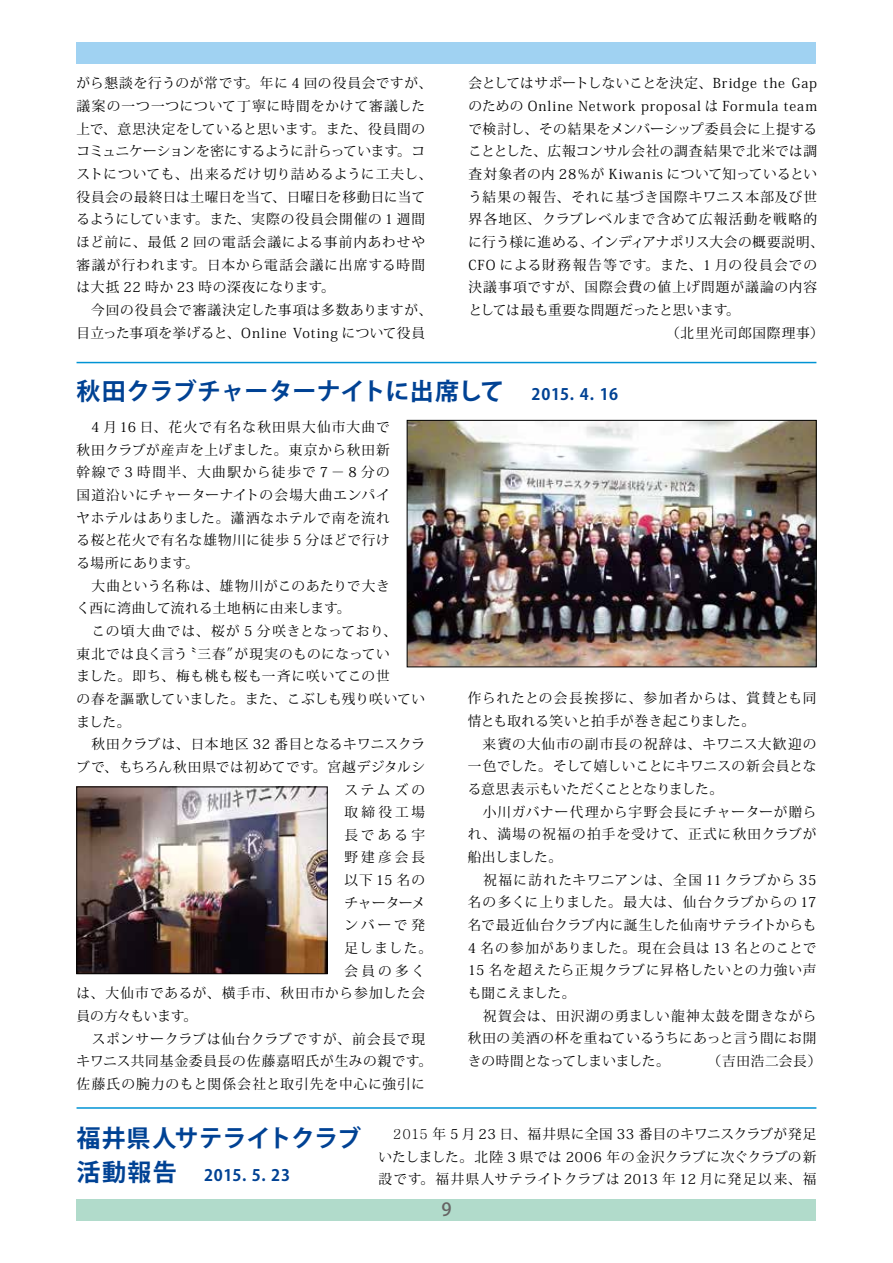
<style>
.page{position:relative;width:893px;height:1263px;background:#fff}
.page>*{position:absolute;margin:0;border:0;box-sizing:border-box;transform-origin:0 0}
.t1{font:700 24px "Koz Go Pro";letter-spacing:-.015em;color:#004294}
.t2{font:500 18px "Koz Go Pro";color:#666464}
.t3{font:700 15.75px "Koz Go Pro";letter-spacing:.045em;color:#004294}
.t4{font:13.65px/22.6px "Koz Min Pro";letter-spacing:.05em;color:#000}
.t5{font:13.65px "Koz Min Pro";letter-spacing:.07em;color:#000}
.t6{font:13.65px "Koz Min Pro";letter-spacing:.075em;color:#000}
.t7{font:13.65px "Koz Min Pro";letter-spacing:.02em;color:#000}
.t8{font:13.65px "Koz Min Pro";letter-spacing:.015em;color:#000}
.t9{font:13.65px "Koz Min Pro";letter-spacing:.005em;color:#000}
.t10{font:13.65px "Koz Min Pro";letter-spacing:.085em;color:#000}
.t11{font:13.65px "Koz Min Pro";letter-spacing:.08em;color:#000}
.t12{font:13.65px "Koz Min Pro";letter-spacing:.09em;color:#000}
.t13{font:13.65px "Koz Min Pro";letter-spacing:.11em;color:#000}
.t14{font:13.65px "Koz Min Pro";letter-spacing:.01em;color:#000}
.t15{font:13.65px "Koz Min Pro";letter-spacing:.025em;color:#000}
.t16{font:13.65px "Koz Min Pro";letter-spacing:-.01em;color:#000}
.s1{font-size:15.75px}
.s2{font-size:24px}
.s3{font-family:"Adobe Myungjo Std";font-weight:500}
</style>
<div class="page">
<div style="left:77px;top:43px;width:739px;height:21px;background:#a0d2f2"></div>
<div style="left:77px;top:1199px;width:739px;height:21px;background:#b1dbcb"></div>
<hr style="left:77px;top:362px;width:739px;height:1px;background:#0093d4">
<hr style="left:77px;top:1107px;width:739px;height:2px;background:#0093d4">
<img style="left:79px;top:789px;width:246px;height:183px">
<div style="left:77px;top:787px;width:250px;height:187px;border:1px solid #000"></div>
<img style="left:409px;top:422px;width:405px;height:243px">
<div style="left:407px;top:420px;width:409px;height:247px;border:1px solid #000"></div>
<p class="t4" style="left:77px;top:72px;width:357px">がら懇談を行うのが常です。年に 4 回の役員会ですが、議案の一つ一つについて丁寧に時間をかけて審議した上で、意思決定をしていると思います。また、役員間のコミュニケーションを密にするように計らっています。コストについても、出来るだけ切り詰めるように工夫し、役員会の最終日は土曜日を当て、日曜日を移動日に当てるようにしています。また、実際の役員会開催の 1 週間ほど前に、最低 2 回の電話会議による事前内あわせや審議が行われます。日本から電話会議に出席する時間は大抵 22 時か 23 時の深夜になります。<br>　今回の役員会で審議決定した事項は多数ありますが、目立った事項を挙げると、Online Voting について役員</p>
<p class="t4" style="left:468px;top:72px;width:350px">会としてはサポートしないことを決定、Bridge the Gap</p>
<p class="t4" style="left:468px;top:94px;width:350px">のための Online Network proposal は Formula team</p>
<p class="t4" style="left:468px;top:117px;width:350px">で検討し、その結果をメンバーシップ委員会に上提する</p>
<p class="t4" style="left:468px;top:140px;width:350px">こととした、広報コンサル会社の調査結果で北米では調</p>
<p class="t4" style="left:468px;top:162px;width:350px">査対象者の内 28％が Kiwanis について知っているとい</p>
<p class="t5" style="left:468px;top:187px;width:350px">う結果の報告、それに基づき国際キワニス本部及び世</p>
<p class="t6" style="left:468px;top:210px;width:350px">界各地区、クラブレベルまで含めて広報活動を戦略的</p>
<p class="t8" style="left:468px;top:232px;width:357px">に行う様に進める、インディアナポリス大会の概要説明、</p>
<p class="t10" style="left:468px;top:255px;width:350px">CFO による財務報告等です。また、1 月の役員会での</p>
<p class="t6" style="left:468px;top:278px;width:350px">決議事項ですが、国際会費の値上げ問題が議論の内容</p>
<p class="t14" style="left:468px;top:300px;width:273px">としては最も重要な問題だったと思います。</p>
<p class="t4" style="left:666px;top:321px;width:159px">（北里光司郎国際理事）</p>
<h1 class="t1" style="left:77px;top:376px;width:543px">秋田クラブチャーターナイトに出席して　<span class="s1">2015. 4. 16</span></h1>
<p class="t12" style="left:77px;top:417px;width:315px">　4 月16 日、花火で有名な秋田県大仙市大曲で</p>
<p class="t4" style="left:77px;top:438px;width:315px">秋田クラブが産声を上げました。東京から秋田新</p>
<p class="t13" style="left:77px;top:463px;width:315px">幹線で 3 時間半、大曲駅から徒歩で 7－ 8 分の</p>
<p class="t4" style="left:77px;top:483px;width:315px">国道沿いにチャーターナイトの会場大曲エンパイ</p>
<p class="t4" style="left:77px;top:506px;width:315px">ヤホテルはありました。瀟洒なホテルで南を流れ</p>
<p class="t4" style="left:77px;top:529px;width:315px">る桜と花火で有名な雄物川に徒歩 5 分ほどで行け</p>
<p class="t15" style="left:77px;top:553px;width:124px">る場所にあります。</p>
<p class="t4" style="left:77px;top:574px;width:315px">　大曲という名称は、雄物川がこのあたりで大き</p>
<p class="t7" style="left:77px;top:599px;width:275px">く西に湾曲して流れる土地柄に由来します。</p>
<p class="t5" style="left:77px;top:621px;width:322px">　この頃大曲では、桜が 5 分咲きとなっており、</p>
<p class="t4" style="left:77px;top:642px;width:315px">東北では良く言う〝三春″が現実のものになってい</p>
<p class="t4" style="left:77px;top:664px;width:315px">ました。即ち、梅も桃も桜も一斉に咲いてこの世</p>
<p class="t9" style="left:77px;top:689px;width:350px">の春を謳歌していました。また、こぶしも残り咲いてい</p>
<p class="t4" style="left:77px;top:710px;width:55px">ました。</p>
<p class="t7" style="left:77px;top:734px;width:350px">　秋田クラブは、日本地区 32 番目となるキワニスクラ</p>
<p class="t4" style="left:77px;top:755px;width:350px">ブで、もちろん秋田県では初めてです。宮越デジタルシ</p>
<p class="t4" style="left:344px;top:778px;width:82px">ステムズの</p>
<p class="t4" style="left:344px;top:800px;width:82px">取締役工場</p>
<p class="t4" style="left:344px;top:823px;width:82px">長である宇</p>
<p class="t4" style="left:344px;top:846px;width:82px">野建彦会長</p>
<p class="t4" style="left:344px;top:868px;width:82px">以下 15 名の</p>
<p class="t4" style="left:344px;top:891px;width:82px">チャーターメ</p>
<p class="t4" style="left:344px;top:914px;width:82px">ンバーで発</p>
<p class="t4" style="left:344px;top:936px;width:89px">足しました。</p>
<p class="t4" style="left:344px;top:959px;width:82px">会員の多く</p>
<p class="t11" style="left:77px;top:984px;width:350px">は、大仙市であるが、横手市、秋田市から参加した会</p>
<p class="t16" style="left:77px;top:1006px;width:122px">員の方々もいます。</p>
<p class="t5" style="left:77px;top:1029px;width:350px">　スポンサークラブは仙台クラブですが、前会長で現</p>
<p class="t4" style="left:77px;top:1049px;width:357px">キワニス共同基金委員長の佐藤嘉昭氏が生みの親です。</p>
<p class="t5" style="left:77px;top:1074px;width:350px">佐藤氏の腕力のもと関係会社と取引先を中心に強引に</p>
<p class="t4" style="left:468px;top:687px;width:355px">作られたとの会長挨拶に、参加者からは、賞賛とも同情とも取れる笑いと拍手が巻き起こりました。<br>　来賓の大仙市の副市長の祝辞は、キワニス大歓迎の一色でした。そして嬉しいことにキワニスの新会員となる意思表示もいただくこととなりました。<br>　小川ガバナー代理から宇野会長にチャーターが贈られ、満場の祝福の拍手を受けて、正式に秋田クラブが船出しました。<br>　祝福に訪れたキワニアンは、全国 11 クラブから 35名の多くに上りました。最大は、仙台クラブからの 17名で最近仙台クラブ内に誕生した仙南サテライトからも<br>4 名の参加がありました。現在会員は 13 名とのことで<br>15 名を超えたら正規クラブに昇格したいとの力強い声も聞こえました。<br>　祝賀会は、田沢湖の勇ましい龍神太鼓を聞きながら秋田の美酒の杯を重ねているうちにあっと言う間にお開きの時間となってしまいました。　　　（吉田浩二会長）</p>
<h1 class="t1" style="left:77px;top:1123px;width:286px">福井県人サテライトクラブ</h1>
<p class="t3" style="left:77px;top:1165px;width:215px"><span class="s2">活動報告　</span>2015. 5. 23</p>
<p class="t4" style="left:378px;top:1122px;width:439px;text-align:justify;text-indent:14px"><span class="s3">2015</span> 年 5 月 23 日、福井県に全国 33 番目のキワニスクラブが発足いたしました。北陸 3 県では 2006 年の金沢クラブに次ぐクラブの新設です。福井県人サテライトクラブは 2013 年 12 月に発足以来、福</p>
<h2 class="t2" style="left:441px;top:1198px;width:12px">9</h2>
</div>
